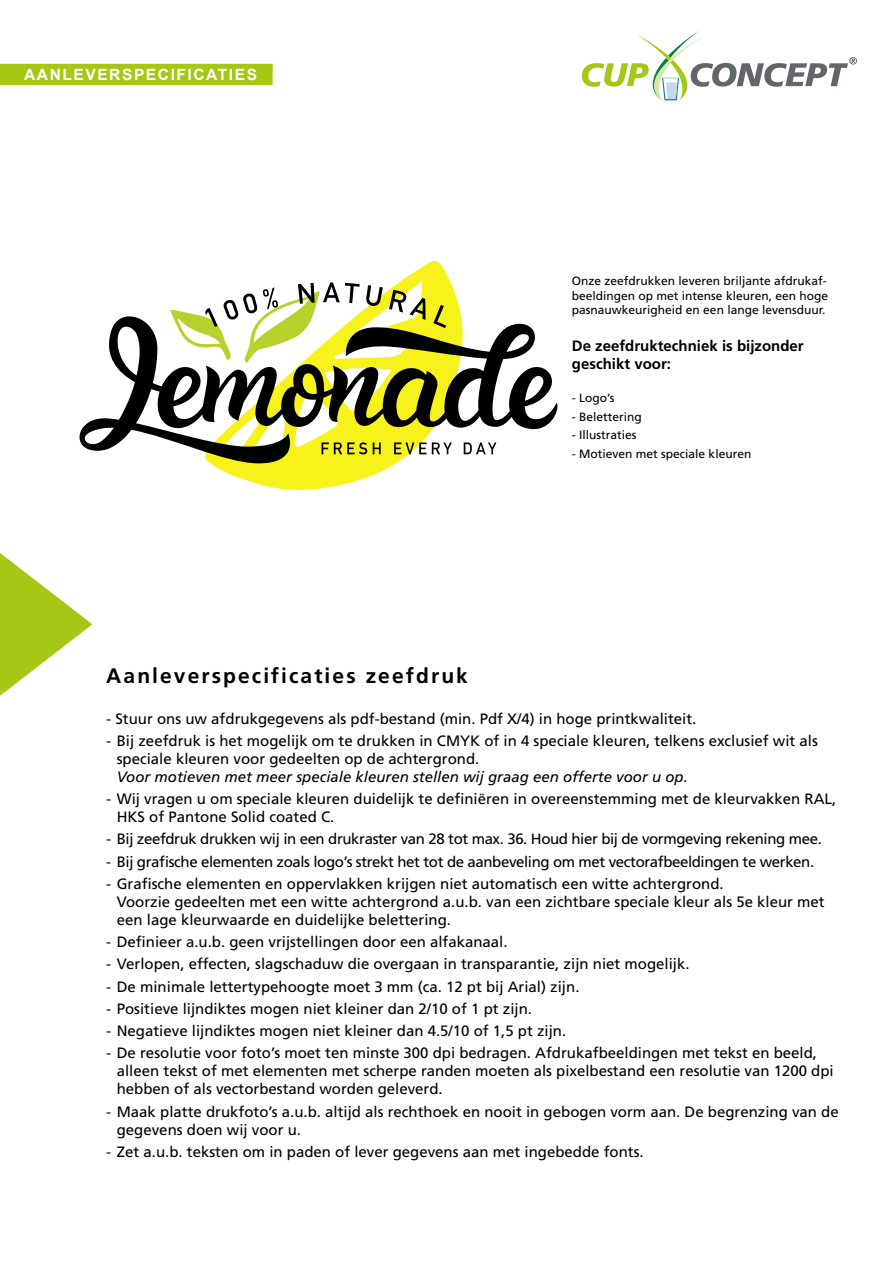
<style>
.page{position:relative;width:893px;height:1263px;background:#fff}
.page>*{position:absolute;margin:0;border:0;box-sizing:border-box;transform-origin:0 0}
.t1{font:700 21px "Frutiger LT Pro";letter-spacing:.1em;color:#000}
.t2{font:700 15.6px "Arial";letter-spacing:.1em;color:#fff}
.t3{font:15px/18px "Frutiger LT Pro";color:#000}
.t4{font:15px "Frutiger LT Pro";letter-spacing:-.025em;color:#000}
.t5{font:italic 15px "Frutiger LT Pro";color:#000}
.t6{font:700 15px/18px "Frutiger LT Pro";color:#000}
.t7{font:12px/14.4px "Frutiger LT Pro";color:#000;text-align:justify}
</style>
<div class="page">
<svg style="left:211px;top:260px;width:248px;height:230px"></svg>
<svg style="left:211px;top:282px;width:149px;height:22px"></svg>
<svg style="left:366px;top:285px;width:17px;height:19px"></svg>
<svg style="left:389px;top:290px;width:37px;height:14px"></svg>
<svg style="left:79px;top:304px;width:479px;height:160px"></svg>
<div style="left:0;top:64px;width:273px;height:21px;background:#a5c715"></div>
<svg style="left:582px;top:31px;width:275px;height:69px"></svg>
<svg style="left:0;top:553px;width:92px;height:143px"></svg>
<p class="t2" style="left:24px;top:64px;width:235px">AANLEVERSPECIFICATIES</p>
<p class="t7" style="left:572px;top:274px;width:258px">Onze zeefdrukken leveren briljante afdrukaf&shy;beeldingen op met intense kleuren, een hoge pasnauwkeurigheid en een lange levensduur.</p>
<p class="t6" style="left:572px;top:337px;width:233px">De zeefdruktechniek is bijzonder geschikt voor:</p>
<p class="t7" style="left:572px;top:391px;width:44px">- Logo’s</p>
<p class="t7" style="left:572px;top:409px;width:72px">- Belettering</p>
<p class="t7" style="left:572px;top:428px;width:66px">- Illustraties</p>
<p class="t7" style="left:572px;top:447px;width:181px">- Motieven met speciale kleuren</p>
<h1 class="t1" style="left:106px;top:664px;width:363px">Aanleverspecificaties zeefdruk</h1>
<p class="t3" style="left:106px;top:709px;width:592px">- Stuur ons uw afdrukgegevens als pdf-bestand (min. Pdf X/4) in hoge printkwaliteit.</p>
<p class="t3" style="left:117px;top:732px;width:703px;text-indent:-11px">- Bij zeefdruk is het mogelijk om te drukken in CMYK of in 4 speciale kleuren, telkens exclusief wit als speciale kleuren voor gedeelten op de achtergrond.</p>
<p class="t5" style="left:117px;top:768px;width:573px">Voor motieven met meer speciale kleuren stellen wij graag een offerte voor u op.</p>
<p class="t3" style="left:117px;top:790px;width:721px;text-indent:-11px">- Wij vragen u om speciale kleuren duidelijk te definiëren in overeenstemming met de kleurvakken RAL,<br>HKS of Pantone Solid coated C.</p>
<p class="t4" style="left:106px;top:830px;width:717px">- Bij zeefdruk drukken wij in een drukraster van 28 tot max. 36. Houd hier bij de vormgeving rekening mee.</p>
<p class="t4" style="left:106px;top:853px;width:709px">- Bij grafische elementen zoals logo’s strekt het tot de aanbeveling om met vectorafbeeldingen te werken.</p>
<p class="t3" style="left:117px;top:875px;width:709px;text-indent:-11px">- Grafische elementen en oppervlakken krijgen niet automatisch een witte achtergrond.<br>Voorzie gedeelten met een witte achtergrond a.u.b. van een zichtbare speciale kleur als 5e kleur met een lage kleurwaarde en duidelijke belettering.</p>
<p class="t3" style="left:106px;top:933px;width:403px">- Definieer a.u.b. geen vrijstellingen door een alfakanaal.</p>
<p class="t3" style="left:106px;top:955px;width:585px">- Verlopen, effecten, slagschaduw die overgaan in transparantie, zijn niet mogelijk.</p>
<p class="t3" style="left:106px;top:977px;width:475px">- De minimale lettertypehoogte moet 3 mm (ca. 12 pt bij Arial) zijn.</p>
<p class="t3" style="left:106px;top:1000px;width:427px">- Positieve lijndiktes mogen niet kleiner dan 2/10 of 1 pt zijn.</p>
<p class="t3" style="left:106px;top:1022px;width:461px">- Negatieve lijndiktes mogen niet kleiner dan 4.5/10 of 1,5 pt zijn.</p>
<p class="t3" style="left:117px;top:1044px;width:718px;text-indent:-11px">- De resolutie voor foto’s moet ten minste 300 dpi bedragen. Afdrukafbeeldingen met tekst en beeld, alleen tekst of met elementen met scherpe randen moeten als pixelbestand een resolutie van 1200 dpi hebben of als vectorbestand worden geleverd.</p>
<p class="t3" style="left:117px;top:1102px;width:723px;text-indent:-11px">- Maak platte drukfoto’s a.u.b. altijd als rechthoek en nooit in gebogen vorm aan. De begrenzing van de gegevens doen wij voor u.</p>
<p class="t3" style="left:106px;top:1143px;width:539px">- Zet a.u.b. teksten om in paden of lever gegevens aan met ingebedde fonts.</p>
</div>
